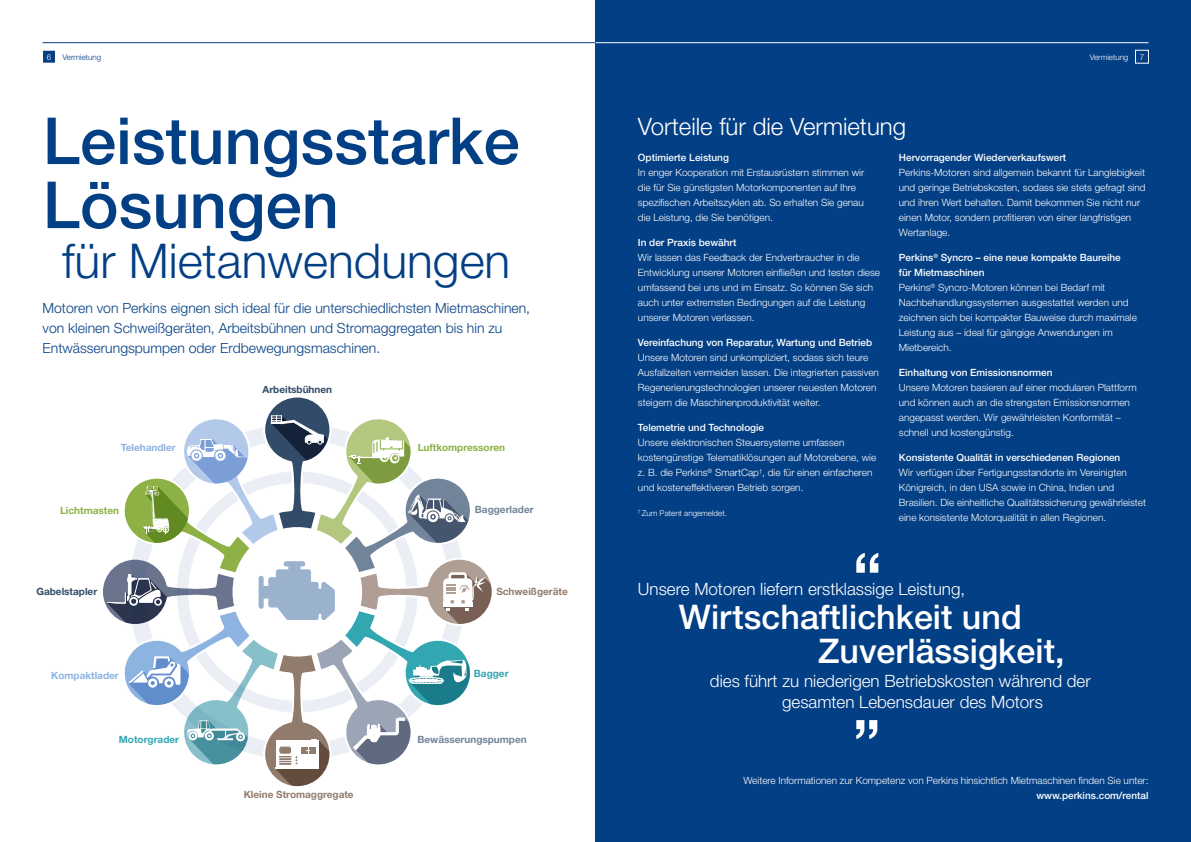
<style>
.page{position:relative;width:1191px;height:842px;background:#fff}
.page>*{position:absolute;margin:0;border:0;box-sizing:border-box;transform-origin:0 0}
.t1{font:500 65px/64px "Helvetica Neue LT Pro";color:#033f85}
.t2{font:300 48px "Helvetica Neue LT Pro";color:#033f85}
.t3{font:500 34px/34px "Helvetica Neue LT Pro";color:#fff}
.t4{font:300 24px "Helvetica Neue LT Pro";color:#fff}
.t5{font:300 17px/21px "Helvetica Neue LT Pro";color:#fff}
.t6{font:300 14px/20px "Helvetica Neue LT Pro";color:#033f85}
.t7{font:300 10px/15px "Helvetica Neue LT Pro";color:#fff}
.t8{font:500 10px "Helvetica Neue LT Pro";color:#fff}
.t9{font:700 10px "Helvetica Neue LT Std";color:#917b6d}
.t10{font:700 10px "Helvetica Neue LT Std";color:#728499}
.t11{font:700 10px "Helvetica Neue LT Std";color:#8db145}
.t12{font:700 10px "Helvetica Neue LT Std";color:#314b68}
.t13{font:700 10px "Helvetica Neue LT Std";color:#8db3e0}
.t14{font:700 10px "Helvetica Neue LT Std";color:#32a6b1}
.t15{font:300 8px "Helvetica Neue LT Pro";color:#fff}
.t16{font:300 8px "Helvetica Neue LT Pro";color:#033f85}
.s1{font-weight:500}
</style>
<div class="page">
<div style="left:595px;top:0;width:596px;height:842px;background:#033f85"></div>
<div style="left:43px;top:50px;width:12px;height:13px;background:#033f85"></div>
<div style="left:42px;top:50px;width:14px;height:13px;border:1px solid #fff"></div>
<div style="left:1135px;top:50px;width:13px;height:13px;border:1px solid #fff"></div>
<hr style="left:43px;top:43px;width:552px;height:1px;background:#033f85">
<svg style="left:856px;top:553px;width:22px;height:20px"></svg>
<svg style="left:856px;top:720px;width:21px;height:19px"></svg>
<hr style="left:595px;top:43px;width:553px;height:1px;background:#fff">
<svg style="left:103px;top:397px;width:389px;height:390px"></svg>
<p class="t16" style="left:63px;top:52px;width:40px">Vermietung</p>
<p class="t15" style="left:1089px;top:52px;width:40px">Vermietung</p>
<p class="t15" style="left:47px;top:52px;width:6px">6</p>
<p class="t15" style="left:1139px;top:52px;width:6px">7</p>
<h1 class="t1" style="left:43px;top:108px;width:478px">Leistungsstarke<br>Lösungen</h1>
<h2 class="t2" style="left:62px;top:232px;width:450px">für Mietanwendungen</h2>
<h3 class="t6" style="left:43px;top:297px;width:489px">Motoren von Perkins eignen sich ideal für die unterschiedlichsten Mietmaschinen, von kleinen Schweißgeräten, Arbeitsbühnen und Stromaggregaten bis hin zu<br>Entwässerungspumpen oder Erdbewegungsmaschinen.</h3>
<p class="t12" style="left:262px;top:383px;width:71px">Arbeitsbühnen</p>
<p class="t13" style="left:121px;top:441px;width:56px">Telehandler</p>
<p class="t11" style="left:418px;top:441px;width:89px">Luftkompressoren</p>
<p class="t11" style="left:60px;top:504px;width:61px">Lichtmasten</p>
<p class="t10" style="left:475px;top:504px;width:60px">Baggerlader</p>
<p class="t12" style="left:36px;top:585px;width:62px">Gabelstapler</p>
<p class="t9" style="left:496px;top:585px;width:73px">Schweißgeräte</p>
<p class="t13" style="left:51px;top:669px;width:69px">Kompaktlader</p>
<p class="t14" style="left:474px;top:667px;width:36px">Bagger</p>
<p class="t14" style="left:119px;top:733px;width:62px">Motorgrader</p>
<p class="t10" style="left:417px;top:733px;width:111px">Bewässerungspumpen</p>
<p class="t9" style="left:244px;top:788px;width:111px">Kleine Stromaggregate</p>
<h3 class="t4" style="left:638px;top:112px;width:270px">Vorteile für die Vermietung</h3>
<p class="t8" style="left:638px;top:152px;width:92px">Optimierte Leistung</p>
<p class="t7" style="left:638px;top:165px;width:228px">In enger Kooperation mit Erstausrüstern stimmen wir die für Sie günstigsten Motorkomponenten auf Ihre spezifischen Arbeitszyklen ab. So erhalten Sie genau die Leistung, die Sie benötigen.</p>
<p class="t8" style="left:638px;top:236px;width:100px">In der Praxis bewährt</p>
<p class="t7" style="left:638px;top:250px;width:244px">Wir lassen das Feedback der Endverbraucher in die Entwicklung unserer Motoren einfließen und testen diese umfassend bei uns und im Einsatz. So können Sie sich auch unter extremsten Bedingungen auf die Leistung unserer Motoren verlassen.</p>
<p class="t8" style="left:638px;top:336px;width:236px">Vereinfachung von Reparatur, Wartung und Betrieb</p>
<p class="t7" style="left:638px;top:350px;width:242px">Unsere Motoren sind unkompliziert, sodass sich teure Ausfallzeiten vermeiden lassen. Die integrierten passiven Regenerierungstechnologien unserer neuesten Motoren steigern die Maschinenproduktivität weiter.</p>
<p class="t8" style="left:638px;top:421px;width:128px">Telemetrie und Technologie</p>
<p class="t7" style="left:638px;top:435px;width:240px">Unsere elektronischen Steuersysteme umfassen kostengünstige Telematiklösungen auf Motorebene, wie z. B. die Perkins<sup>®</sup> SmartCap<sup>†</sup>, die für einen einfacheren und kosteneffektiveren Betrieb sorgen.</p>
<p class="t15" style="left:638px;top:508px;width:90px"><sup>†</sup> Zum Patent angemeldet.</p>
<p class="t8" style="left:899px;top:152px;width:169px">Hervorragender Wiederverkaufswert</p>
<p class="t7" style="left:899px;top:165px;width:248px">Perkins-Motoren sind allgemein bekannt für Langlebigkeit und geringe Betriebskosten, sodass sie stets gefragt sind und ihren Wert behalten. Damit bekommen Sie nicht nur einen Motor, sondern profitieren von einer langfristigen Wertanlage.</p>
<p class="t7" style="left:899px;top:250px;width:240px"><span class="s1">Perkins</span><sup>®</sup> <span class="s1">Syncro – eine neue kompakte Baureihe<br>für Mietmaschinen<br></span>Perkins<sup>®</sup> Syncro-Motoren können bei Bedarf mit Nachbehandlungssystemen ausgestattet werden und zeichnen sich bei kompakter Bauweise durch maximale Leistung aus – ideal für gängige Anwendungen im Mietbereich.</p>
<p class="t8" style="left:899px;top:366px;width:155px">Einhaltung von Emissionsnormen</p>
<p class="t7" style="left:899px;top:380px;width:239px">Unsere Motoren basieren auf einer modularen Plattform und können auch an die strengsten Emissionsnormen angepasst werden. Wir gewährleisten Konformität – schnell und kostengünstig.</p>
<p class="t8" style="left:899px;top:451px;width:223px">Konsistente Qualität in verschiedenen Regionen</p>
<p class="t7" style="left:899px;top:465px;width:249px">Wir verfügen über Fertigungsstandorte im Vereinigten Königreich, in den USA sowie in China, Indien und Brasilien. Die einheitliche Qualitätssicherung gewährleistet eine konsistente Motorqualität in allen Regionen.</p>
<h3 class="t5" style="left:638px;top:578px;width:329px">Unsere Motoren liefern erstklassige Leistung,</h3>
<h3 class="t3" style="left:818px;top:600px;width:248px;text-indent:-139px">Wirtschaftlichkeit und<br>Zuverlässigkeit,</h3>
<h3 class="t5" style="left:782px;top:670px;width:310px;text-indent:-72px">dies führt zu niederigen Betriebskosten während der gesamten Lebensdauer des Motors</h3>
<p class="t7" style="left:743px;top:773px;width:406px">Weitere Informationen zur Kompetenz von Perkins hinsichtlich Mietmaschinen finden Sie unter:</p>
<p class="t8" style="left:1036px;top:790px;width:113px">www.perkins.com/rental</p>
</div>
